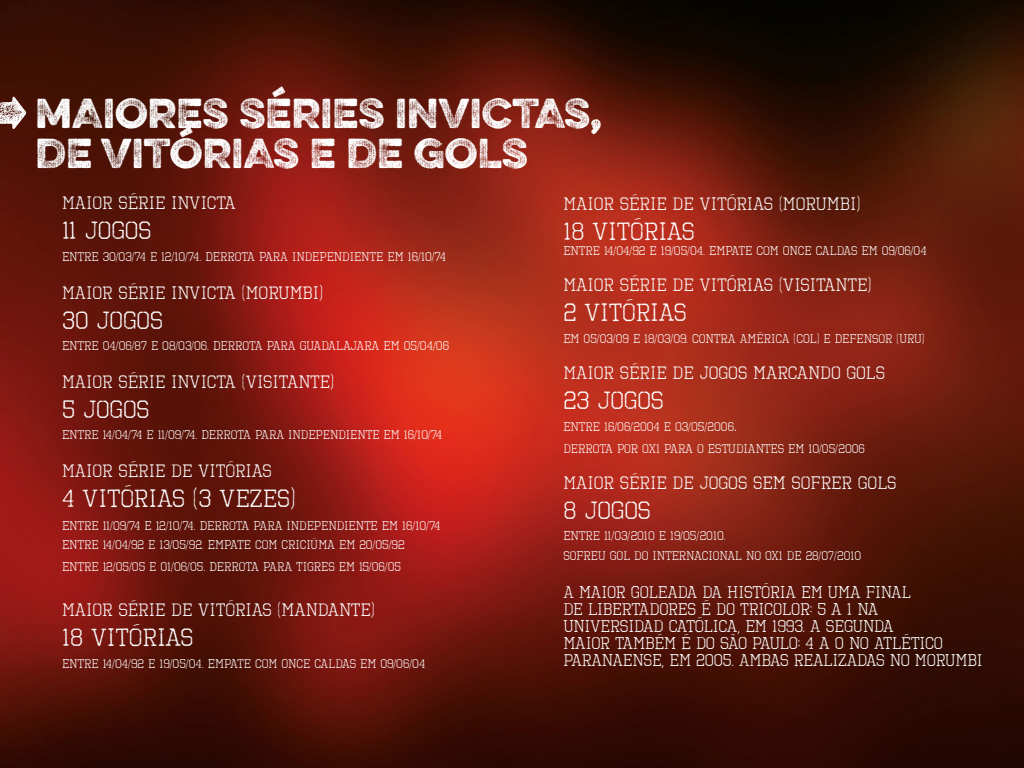
<style>
.page{position:relative;width:1024px;height:768px;background:#fff}
.page>*{position:absolute;margin:0;border:0;box-sizing:border-box;transform-origin:0 0}
.t1{font:300 37.5px/40px "Eveleth";color:#fff}
.t2{font:25px "Octin Vintage Free";color:#fff}
.t3{font:18px "Octin Vintage Free";color:#fff}
.t4{font:17px/17.1px "Octin Vintage Free";letter-spacing:-.01em;color:#fff}
.t5{font:12.5px/20.5px "Octin Vintage Free";color:#fff}
.s1{font-size:18px}
</style>
<div class="page">
<img style="left:0;top:0;width:1024px;height:768px">
<svg style="left:0;top:97px;width:26px;height:32px"></svg>
<p class="t1" style="left:35px;top:92px;width:569px">mAIORES SÉRIES INVICTAS,<br>DE VITÓRIAS E DE GOLS</p>
<p class="t3" style="left:563px;top:193px;width:299px">MAIOR SÉRIE DE VITÓRIAS (MORUMBI)</p>
<p class="t2" style="left:563px;top:216px;width:133px">18 VITÓRIAS</p>
<p class="t5" style="left:563px;top:240px;width:365px">ENTRE 14/04/92 E 19/05/04. EMPATE COM ONCE CALDAS EM 09/06/04</p>
<p class="t3" style="left:563px;top:275px;width:310px">MAIOR SÉRIE DE VITÓRIAS (VISITANTE)</p>
<p class="t2" style="left:563px;top:298px;width:125px">2 VITÓRIAS</p>
<p class="t5" style="left:563px;top:328px;width:363px">EM 05/03/09 E 18/03/09. CONTRA AMÉRICA (COL) E DEFENSOR (URU)</p>
<p class="t3" style="left:563px;top:363px;width:323px">MAIOR SÉRIE DE JOGOS MARCANDO GOLS</p>
<p class="t2" style="left:563px;top:386px;width:102px">23 JOGOS</p>
<p class="t5" style="left:563px;top:416px;width:175px">ENTRE 16/06/2004 E 03/05/2006<span class="s1">.</span></p>
<p class="t5" style="left:563px;top:438px;width:303px">DERROTA POR 0X1 PARA O ESTUDIANTES EM 10/05/2006</p>
<p class="t3" style="left:563px;top:473px;width:335px">MAIOR SÉRIE DE JOGOS SEM SOFRER GOLS</p>
<p class="t2" style="left:563px;top:496px;width:89px">8 JOGOS</p>
<p class="t5" style="left:563px;top:525px;width:300px">ENTRE 11/03/2010 E 19/05/2010.<br>SOFREU GOL DO INTERNACIONAL NO 0X1 DE 28/07/2010</p>
<p class="t4" style="left:563px;top:583px;width:421px">A MAIOR GOLEADA DA HISTÓRIA EM UMA FINAL<br>DE LIBERTADORES É DO TRICOLOR: 5 A 1 NA UNIVERSIDAD CATÓLICA, EM 1993. A SEGUNDA<br>MAIOR TAMBÉM É DO SÃO PAULO: 4 A 0 NO ATLÉTICO PARANAENSE, EM 2005. AMBAS REALIZADAS NO MORUMBI</p>
<p class="t3" style="left:62px;top:193px;width:175px">MAIOR SÉRIE INVICTA</p>
<p class="t2" style="left:62px;top:216px;width:91px">11 JOGOS</p>
<p class="t5" style="left:62px;top:246px;width:386px">ENTRE 30/03/74 E 12/10/74. DERROTA PARA INDEPENDIENTE EM 16/10/74</p>
<p class="t3" style="left:62px;top:282px;width:263px">MAIOR SÉRIE INVICTA (MORUMBI)</p>
<p class="t2" style="left:62px;top:305px;width:102px">30 JOGOS</p>
<p class="t5" style="left:62px;top:335px;width:389px">ENTRE 04/06/87 E 08/03/06. DERROTA PARA GUADALAJARA EM 05/04/06</p>
<p class="t3" style="left:62px;top:371px;width:274px">MAIOR SÉRIE INVICTA (VISITANTE)</p>
<p class="t2" style="left:62px;top:395px;width:89px">5 JOGOS</p>
<p class="t5" style="left:62px;top:425px;width:382px">ENTRE 14/04/74 E 11/09/74. DERROTA PARA INDEPENDIENTE EM 16/10/74</p>
<p class="t3" style="left:62px;top:460px;width:211px">MAIOR SÉRIE DE VITÓRIAS</p>
<p class="t2" style="left:62px;top:484px;width:235px">4 VITÓRIAS (3 VEZES)</p>
<p class="t5" style="left:62px;top:515px;width:380px">ENTRE 11/09/74 E 12/10/74. DERROTA PARA INDEPENDIENTE EM 16/10/74</p>
<p class="t5" style="left:62px;top:535px;width:344px">ENTRE 14/04/92 E 13/05/92. EMPATE COM CRICIÚMA EM 20/05/92</p>
<p class="t5" style="left:62px;top:556px;width:341px">ENTRE 12/05/05 E 01/06/05. DERROTA PARA TIGRES EM 15/06/05</p>
<p class="t3" style="left:62px;top:599px;width:314px">MAIOR SÉRIE DE VITÓRIAS (MANDANTE)</p>
<p class="t2" style="left:62px;top:623px;width:133px">18 VITÓRIAS</p>
<p class="t5" style="left:62px;top:653px;width:365px">ENTRE 14/04/92 E 19/05/04. EMPATE COM ONCE CALDAS EM 09/06/04</p>
</div>
